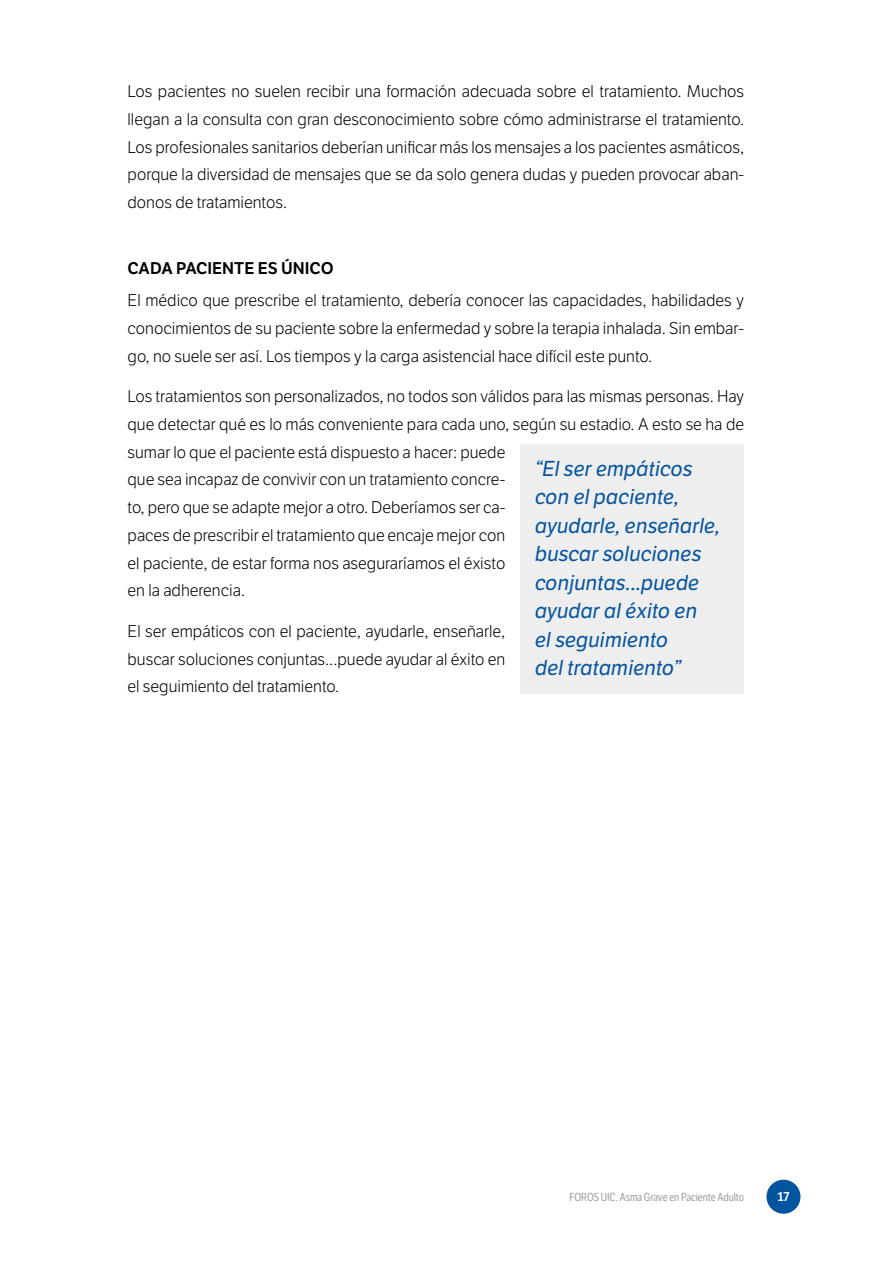
<style>
.page{position:relative;width:893px;height:1263px;background:#fff}
.page>*{position:absolute;margin:0;border:0;box-sizing:border-box;transform-origin:0 0}
.t1{font:italic 21px/28.5px "LFT Etica";color:#03549f}
.t2{font:300 16.5px/27.8px "LFT Etica";color:#000;text-align:justify}
.t3{font:16.5px "LFT Etica SB";color:#000}
.t4{font:12.75px "LFT Etica SB";color:#fff}
.t5{font:11.25px "LFT Etica Condensed";color:#a09f9f}
</style>
<div class="page">
<div style="left:766px;top:1180px;width:34px;height:34px;background:#03549f;border-radius:50%"></div>
<div style="left:520px;top:444px;width:224px;height:250px;background:#eee"></div>
<p class="t2" style="left:128px;top:78px;width:618px">Los pacientes no suelen recibir una formación adecuada sobre el tratamiento. Muchos llegan a la consulta con gran desconocimiento sobre cómo administrarse el tratamiento.<br>Los profesionales sanitarios deberían unificar más los mensajes a los pacientes asmáticos, porque la diversidad de mensajes que se da solo genera dudas y pueden provocar aban&shy;donos de tratamientos.</p>
<p class="t3" style="left:128px;top:258px;width:208px">CADA PACIENTE ES ÚNICO</p>
<p class="t2" style="left:128px;top:287px;width:618px">El médico que prescribe el tratamiento, debería conocer las capacidades, habilidades y conocimientos de su paciente sobre la enfermedad y sobre la terapia inhalada. Sin embar&shy;go, no suele ser así. Los tiempos y la carga asistencial hace difícil este punto.</p>
<p class="t2" style="left:128px;top:383px;width:618px;text-align:left">Los tratamientos son personalizados, no todos son válidos para las mismas personas. Hay que detectar qué es lo más conveniente para cada uno, según su estadio. A esto se ha de sumar lo que el paciente está dispuesto a hacer: puede<br>que sea incapaz de convivir con un tratamiento concre-<br>to, pero que se adapte mejor a otro. Deberíamos ser ca-<br>paces de prescribir el tratamiento que encaje mejor con<br>el paciente, de estar forma nos aseguraríamos el éxisto<br>en la adherencia.</p>
<p class="t2" style="left:128px;top:618px;width:379px">El ser empáticos con el paciente, ayudarle, enseñarle, buscar soluciones conjuntas...puede ayudar al éxito en el seguimiento del tratamiento.</p>
<p class="t1" style="left:535px;top:455px;width:187px">“El ser empáticos con el paciente, ayudarle, enseñarle, buscar soluciones conjuntas...puede ayudar al éxito en<br>el seguimiento<br>del tratamiento”</p>
<p class="t5" style="left:570px;top:1191px;width:176px">FOROS UIC. Asma Grave en Paciente Adulto</p>
<p class="t4" style="left:777px;top:1188px;width:13px">17</p>
</div>
